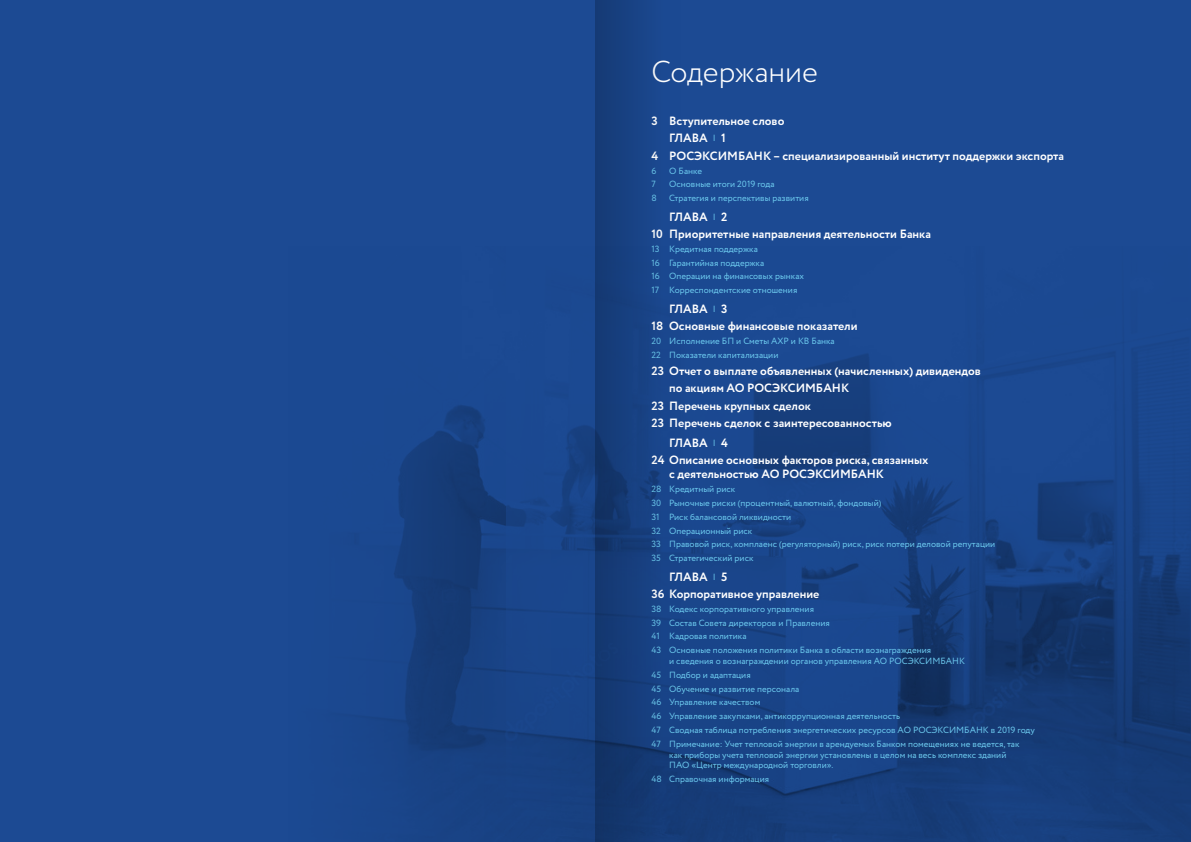
<style>
.page{position:relative;width:1191px;height:842px;background:#1c4a93}
.page>*{position:absolute;margin:0;border:0;box-sizing:border-box;transform-origin:0 0}
.t1{font:300 30.2px "Circe";color:#fff}
.t2{font:700 12px/17.4px "Circe";color:#fff}
.t3{font:9px/13.8px "Circe";color:#6bc8ed}
.s1{font-weight:400;font-size:9px;color:#6bc8ed}
</style>
<div class="page">
<svg style="left:689px;top:340px;width:502px;height:502px"></svg>
<svg style="left:351px;top:405px;width:338px;height:437px"></svg>
<svg style="left:595px;top:0;width:85px;height:842px;fill:#173e7c"></svg>
<h1 class="t1" style="left:651px;top:51px;width:168px">Содержание</h1>
<h2 class="t2" style="left:651px;top:113px;width:134px">3 Вступительное слово</h2>
<h2 class="t2" style="left:669px;top:130px;width:58px">ГЛАВА <span class="s1">|</span> 1</h2>
<h2 class="t2" style="left:651px;top:148px;width:414px">4 РОСЭКСИМБАНК – специализированный институт поддержки экспорта</h2>
<p class="t3" style="left:651px;top:164px;width:6px">6</p>
<p class="t3" style="left:669px;top:164px;width:34px">О Банке</p>
<p class="t3" style="left:651px;top:178px;width:6px">7</p>
<p class="t3" style="left:669px;top:178px;width:107px">Основные итоги 2019 года</p>
<p class="t3" style="left:651px;top:192px;width:7px">8</p>
<p class="t3" style="left:669px;top:192px;width:141px">Стратегия и перспективы развития</p>
<h2 class="t2" style="left:651px;top:208px;width:281px;text-indent:18px">ГЛАВА <span class="s1">|</span> 2<br>10 Приоритетные направления деятельности Банка</h2>
<p class="t3" style="left:651px;top:242px;width:154px">13 Кредитная поддержка<br>16 Гарантийная поддержка<br>16 Операции на финансовых рынках<br>17 Корреспондентские отношения</p>
<h2 class="t2" style="left:651px;top:300px;width:208px;text-indent:18px">ГЛАВА <span class="s1">|</span> 3<br>18 Основные финансовые показатели</h2>
<p class="t3" style="left:651px;top:334px;width:185px">20 Исполнение БП и Сметы АХР и КВ Банка<br>22 Показатели капитализации</p>
<h2 class="t2" style="left:651px;top:363px;width:331px">23 Отчет о выплате объявленных (начисленных) дивидендов</h2>
<h2 class="t2" style="left:669px;top:380px;width:181px">по акциям АО РОСЭКСИМБАНК</h2>
<h2 class="t2" style="left:651px;top:398px;width:161px">23 Перечень крупных сделок</h2>
<h2 class="t2" style="left:651px;top:415px;width:242px">23 Перечень сделок с заинтересованностью</h2>
<h2 class="t2" style="left:651px;top:434px;width:278px;text-indent:18px">ГЛАВА <span class="s1">|</span> 4<br>24 Описание основных факторов риска, связанных</h2>
<h2 class="t2" style="left:669px;top:466px;width:216px">с деятельностью АО РОСЭКСИМБАНК</h2>
<p class="t3" style="left:651px;top:483px;width:345px">28 Кредитный риск<br>30 Рыночные риски (процентный, валютный, фондовый)<br>31 Риск балансовой ликвидности<br>32 Операционный риск<br>33 Правовой риск, комплаенс (регуляторный) риск, риск потери деловой репутации 35 Стратегический риск</p>
<h2 class="t2" style="left:651px;top:568px;width:169px;text-indent:18px">ГЛАВА <span class="s1">|</span> 5<br>36 Корпоративное управление</h2>
<p class="t3" style="left:651px;top:602px;width:281px">38 Кодекс корпоративного управления<br>39 Состав Совета директоров и Правления<br>41 Кадровая политика<br>43 Основные положения политики Банка в области вознаграждения</p>
<p class="t3" style="left:651px;top:654px;width:385px;text-indent:18px">и сведения о вознаграждении органов управления АО РОСЭКСИМБАНК<br>45 Подбор и адаптация<br>45 Обучение и развитие персонала<br>46 Управление качеством<br>46 Управление закупками, антикоррупционная деятельность<br>47 Сводная таблица потребления энергетических ресурсов АО РОСЭКСИМБАНК в 2019 году 47 Примечание: Учет тепловой энергии в арендуемых Банком помещениях не ведется, так</p>
<p class="t3" style="left:669px;top:749px;width:339px;line-height:10.8px">как приборы учета тепловой энергии установлены в целом на весь комплекс зданий<br>ПАО «Центр международной торговли».</p>
<p class="t3" style="left:651px;top:772px;width:119px">48 Справочная информация</p>
</div>
